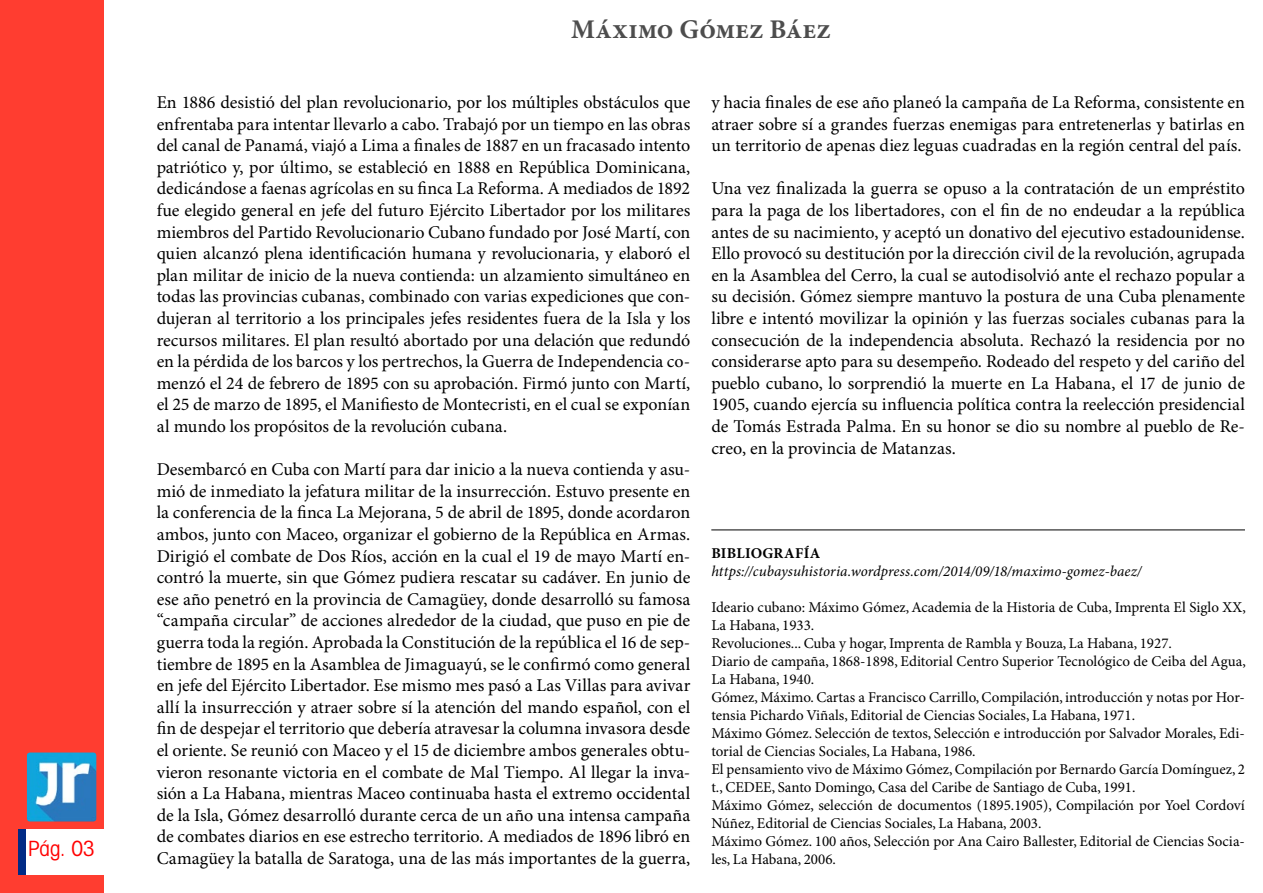
<style>
.page{position:relative;width:1263px;height:893px;background:#fff}
.page>*{position:absolute;margin:0;border:0;box-sizing:border-box;transform-origin:0 0}
.t1{font:700 27px "Minion Pro";color:#4d4d4d}
.t2{font:condensed 21px "Avant Garde";color:#f00}
.t3{font:18px/21.6px "Minion Pro";letter-spacing:-.005em;color:#000;text-align:justify}
.t4{font:15px/18px "Minion Pro";color:#000}
.t5{font:italic 15px "Minion Pro";letter-spacing:.005em;color:#000}
.t6{font:700 15px "Minion Pro";letter-spacing:.02em;color:#000}
</style>
<div class="page">
<div style="left:0;top:0;width:104px;height:893px;background:#ff3d30"></div>
<div style="left:18px;top:829px;width:93px;height:46px;background:#fff"></div>
<div style="left:18px;top:829px;width:8px;height:46px;background:#002a85"></div>
<img style="left:27px;top:752px;width:69px;height:69px">
<hr style="left:711px;top:530px;width:534px;height:1px;background:#000">
<p class="t2" style="left:28px;top:835px;width:68px">Pág. 03</p>
<h1 class="t1" style="left:571px;top:13px;width:261px">Máximo Gómez Báez</h1>
<p class="t3" style="left:157px;top:92px;width:535px">En 1886 desistió del plan revolucionario, por los múltiples obstáculos que enfrentaba para intentar llevarlo a cabo. Trabajó por un tiempo en las obras del canal de Panamá, viajó a Lima a finales de 1887 en un fracasado intento patriótico y, por último, se estableció en 1888 en República Dominicana, dedicándose a faenas agrícolas en su finca La Reforma. A mediados de 1892 fue elegido general en jefe del futuro Ejército Libertador por los militares miembros del Partido Revolucionario Cubano fundado por José Martí, con quien alcanzó plena identificación humana y revolucionaria, y elaboró el plan militar de inicio de la nueva contienda: un alzamiento simultáneo en todas las provincias cubanas, combinado con varias expediciones que con&shy;dujeran al territorio a los principales jefes residentes fuera de la Isla y los recursos militares. El plan resultó abortado por una delación que redundó en la pérdida de los barcos y los pertrechos, la Guerra de Independencia co&shy;menzó el 24 de febrero de 1895 con su aprobación. Firmó junto con Martí, el 25 de marzo de 1895, el Manifiesto de Montecristi, en el cual se exponían al mundo los propósitos de la revolución cubana.</p>
<p class="t3" style="left:157px;top:459px;width:535px">Desembarcó en Cuba con Martí para dar inicio a la nueva contienda y asu&shy;mió de inmediato la jefatura militar de la insurrección. Estuvo presente en la conferencia de la finca La Mejorana, 5 de abril de 1895, donde acordaron ambos, junto con Maceo, organizar el gobierno de la República en Armas.<br>Dirigió el combate de Dos Ríos, acción en la cual el 19 de mayo Martí en&shy;contró la muerte, sin que Gómez pudiera rescatar su cadáver. En junio de ese año penetró en la provincia de Camagüey, donde desarrolló su famosa “campaña circular” de acciones alrededor de la ciudad, que puso en pie de guerra toda la región. Aprobada la Constitución de la república el 16 de sep&shy;tiembre de 1895 en la Asamblea de Jimaguayú, se le confirmó como general en jefe del Ejército Libertador. Ese mismo mes pasó a Las Villas para avivar allí la insurrección y atraer sobre sí la atención del mando español, con el fin de despejar el territorio que debería atravesar la columna invasora desde el oriente. Se reunió con Maceo y el 15 de diciembre ambos generales obtu&shy;vieron resonante victoria en el combate de Mal Tiempo. Al llegar la inva&shy;sión a La Habana, mientras Maceo continuaba hasta el extremo occidental de la Isla, Gómez desarrolló durante cerca de un año una intensa campaña de combates diarios en ese estrecho territorio. A mediados de 1896 libró en Camagüey la batalla de Saratoga, una de las más importantes de la guerra,</p>
<p class="t3" style="left:711px;top:92px;width:535px">y hacia finales de ese año planeó la campaña de La Reforma, consistente en atraer sobre sí a grandes fuerzas enemigas para entretenerlas y batirlas en un territorio de apenas diez leguas cuadradas en la región central del país.</p>
<p class="t3" style="left:711px;top:179px;width:535px">Una vez finalizada la guerra se opuso a la contratación de un empréstito para la paga de los libertadores, con el fin de no endeudar a la república antes de su nacimiento, y aceptó un donativo del ejecutivo estadounidense.<br>Ello provocó su destitución por la dirección civil de la revolución, agrupada en la Asamblea del Cerro, la cual se autodisolvió ante el rechazo popular a su decisión. Gómez siempre mantuvo la postura de una Cuba plenamente libre e intentó movilizar la opinión y las fuerzas sociales cubanas para la consecución de la independencia absoluta. Rechazó la residencia por no considerarse apto para su desempeño. Rodeado del respeto y del cariño del pueblo cubano, lo sorprendió la muerte en La Habana, el 17 de junio de 1905, cuando ejercía su influencia política contra la reelección presidencial de Tomás Estrada Palma. En su honor se dio su nombre al pueblo de Re&shy;creo, en la provincia de Matanzas.</p>
<p class="t6" style="left:711px;top:544px;width:111px">BIBLIOGRAFÍA</p>
<p class="t5" style="left:711px;top:562px;width:432px">https://cubaysuhistoria.wordpress.com/2014/09/18/maximo-gomez-baez/</p>
<p class="t4" style="left:711px;top:598px;width:536px">Ideario cubano: Máximo Gómez, Academia de la Historia de Cuba, Imprenta El Siglo XX, La Habana, 1933.<br>Revoluciones... Cuba y hogar, Imprenta de Rambla y Bouza, La Habana, 1927.<br>Diario de campaña, 1868-1898, Editorial Centro Superior Tecnológico de Ceiba del Agua, La Habana, 1940.<br>Gómez, Máximo. Cartas a Francisco Carrillo, Compilación, introducción y notas por Hor&shy;tensia Pichardo Viñals, Editorial de Ciencias Sociales, La Habana, 1971.<br>Máximo Gómez. Selección de textos, Selección e introducción por Salvador Morales, Edi&shy;torial de Ciencias Sociales, La Habana, 1986.<br>El pensamiento vivo de Máximo Gómez, Compilación por Bernardo García Domínguez, 2 t., CEDEE, Santo Domingo, Casa del Caribe de Santiago de Cuba, 1991.<br>Máximo Gómez, selección de documentos (1895.1905), Compilación por Yoel Cordoví Núñez, Editorial de Ciencias Sociales, La Habana, 2003.<br>Máximo Gómez. 100 años, Selección por Ana Cairo Ballester, Editorial de Ciencias Socia&shy;les, La Habana, 2006.</p>
</div>
